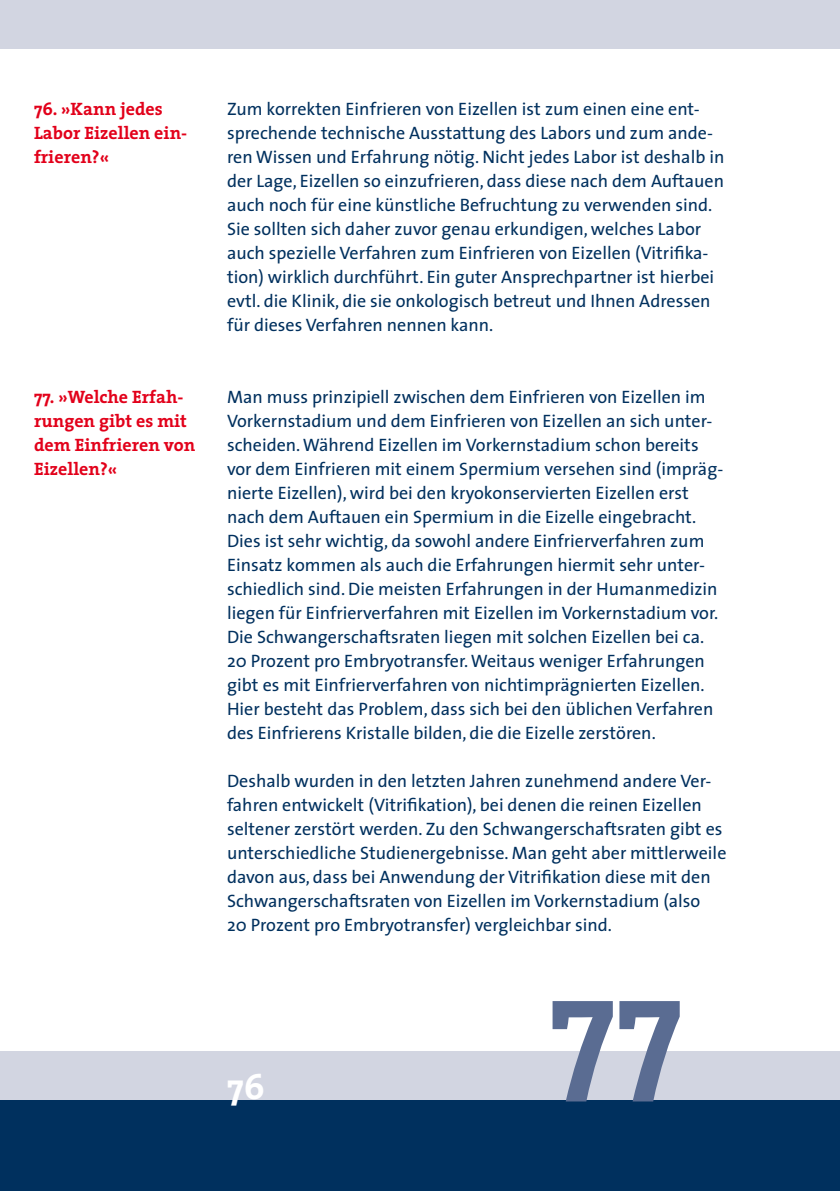
<style>
.page{position:relative;width:840px;height:1191px;background:#fff}
.page>*{position:absolute;margin:0;border:0;box-sizing:border-box;transform-origin:0 0}
.t1{font:700 144px "The Serif";color:#5a6c92}
.t2{font:700 36px "The Serif";color:#fff}
.t3{font:18px/24px "The Sans";color:#00305e}
.t4{font:700 18px/24px "The Serif";color:#e2001a}
</style>
<div class="page">
<div style="left:0;top:1099px;width:839px;height:92px;background:#00305e"></div>
<div style="left:0;top:1051px;width:839px;height:48px;background:#d2d5e1"></div>
<div style="left:0;top:0;width:839px;height:48px;background:#d2d5e1"></div>
<p class="t4" style="left:34px;top:96px;width:155px">76. »Kann jedes<br>Labor Eizellen ein&shy;frieren?«</p>
<p class="t4" style="left:34px;top:384px;width:163px">77. »Welche Erfah&shy;rungen gibt es mit dem Einfrieren von<br>Eizellen?«</p>
<p class="t3" style="left:227px;top:96px;width:498px">Zum korrekten Einfrieren von Eizellen ist zum einen eine ent&shy;sprechende technische Ausstattung des Labors und zum ande&shy;ren Wissen und Erfahrung nötig. Nicht jedes Labor ist deshalb in der Lage, Eizellen so einzufrieren, dass diese nach dem Auftauen auch noch für eine künstliche Befruchtung zu verwenden sind.<br>Sie sollten sich daher zuvor genau erkundigen, welches Labor auch spezielle Verfahren zum Einfrieren von Eizellen (Vitrifika&shy;tion) wirklich durchführt. Ein guter Ansprechpartner ist hierbei evtl. die Klinik, die sie onkologisch betreut und Ihnen Adressen für dieses Verfahren nennen kann.</p>
<p class="t3" style="left:227px;top:384px;width:497px">Man muss prinzipiell zwischen dem Einfrieren von Eizellen im Vorkernstadium und dem Einfrieren von Eizellen an sich unter&shy;scheiden. Während Eizellen im Vorkernstadium schon bereits vor dem Einfrieren mit einem Spermium versehen sind (impräg&shy;nierte Eizellen), wird bei den kryokonservierten Eizellen erst nach dem Auftauen ein Spermium in die Eizelle eingebracht.<br>Dies ist sehr wichtig, da sowohl andere Einfrierverfahren zum Einsatz kommen als auch die Erfahrungen hiermit sehr unter&shy;schiedlich sind. Die meisten Erfahrungen in der Humanmedizin liegen für Einfrierverfahren mit Eizellen im Vorkernstadium vor.<br>Die Schwangerschaftsraten liegen mit solchen Eizellen bei ca.<br>20 Prozent pro Embryotransfer. Weitaus weniger Erfahrungen gibt es mit Einfrierverfahren von nichtimprägnierten Eizellen.<br>Hier besteht das Problem, dass sich bei den üblichen Verfahren des Einfrierens Kristalle bilden, die die Eizelle zerstören.</p>
<p class="t3" style="left:227px;top:768px;width:500px">Deshalb wurden in den letzten Jahren zunehmend andere Ver&shy;fahren entwickelt (Vitrifikation), bei denen die reinen Eizellen seltener zerstört werden. Zu den Schwangerschaftsraten gibt es unterschiedliche Studienergebnisse. Man geht aber mittlerweile davon aus, dass bei Anwendung der Vitrifikation diese mit den Schwangerschaftsraten von Eizellen im Vorkernstadium (also<br>20 Prozent pro Embryotransfer) vergleichbar sind.</p>
<h2 class="t2" style="left:227px;top:1056px;width:39px">76</h2>
<h1 class="t1" style="left:549px;top:906px;width:135px">77</h1>
</div>
